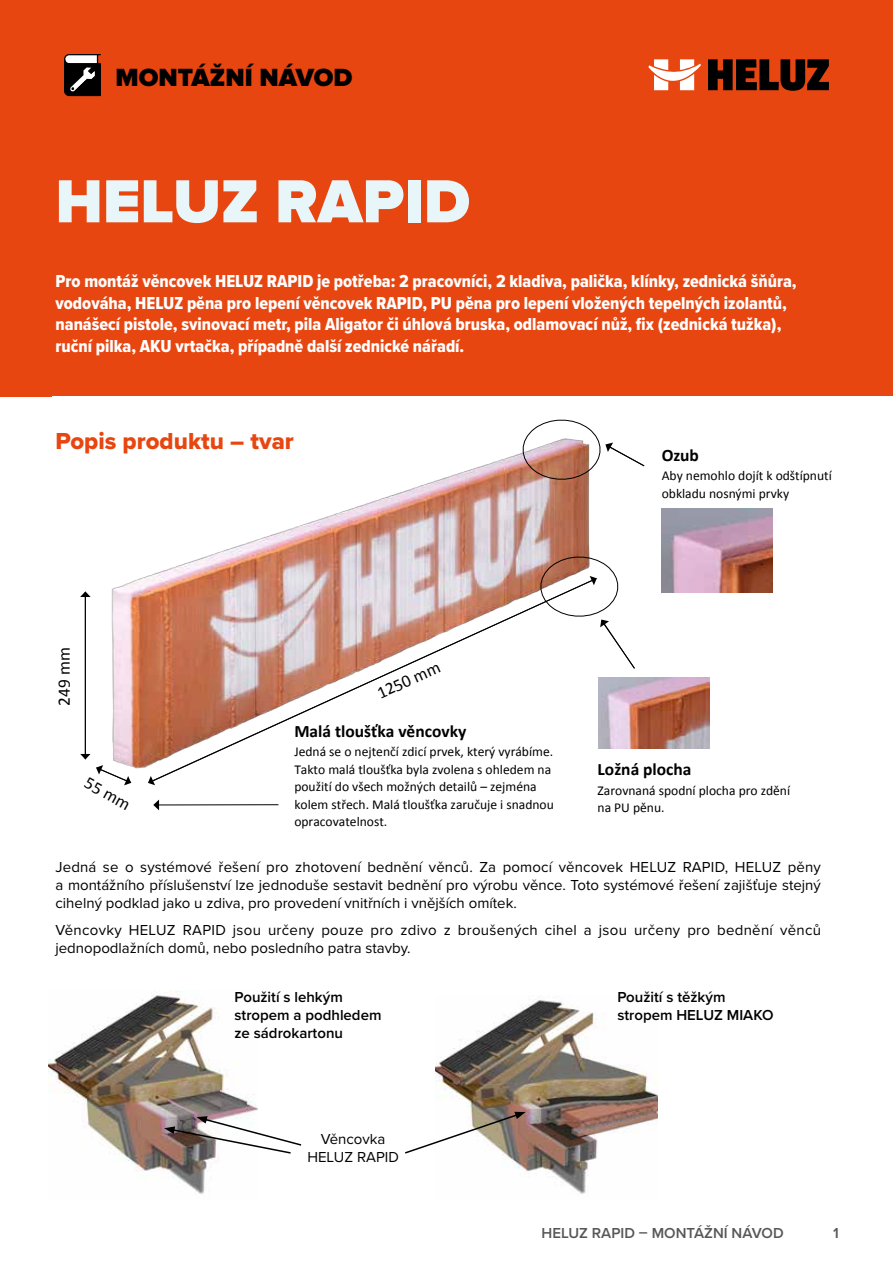
<style>
.page{position:relative;width:893px;height:1263px;background:#fff}
.page>*{position:absolute;margin:0;border:0;box-sizing:border-box;transform-origin:0 0}
.t1{font:900 63px "Proxima Nova";color:#e8f5f9}
.t2{font:900 25.8px "Proxima Nova";color:#000}
.t3{font:24px "Proxima Nova Extrabld";color:#e84610}
.t4{font:18px/21.6px "Proxima Nova Cond Extrabld";color:#fff}
.t5{font:700 17.4px "Calibri";color:#000}
.t6{font:17.4px "Calibri";color:#000}
.t7{font:700 17.4px "Calibri";color:#000}
.t8{font:15px/18px "Proxima Nova";color:#000;text-align:justify}
.t9{font:15px/18px "Proxima Nova";letter-spacing:.02em;color:#000}
.t10{font:600 15px/18px "Proxima Nova";color:#000}
.t11{font:600 15px "Proxima Nova";color:#575756}
.t12{font:13.5px/17.4px "Calibri";color:#000}
</style>
<div class="page">
<div style="left:0;top:0;width:893px;height:396px;background:#e84610"></div>
<svg style="left:64px;top:54px;width:37px;height:43px;background:#4b4442"></svg>
<svg style="left:648px;top:59px;width:53px;height:31px"></svg>
<svg style="left:708px;top:59px;width:121px;height:32px"></svg>
<img style="left:111px;top:454px;width:497px;height:315px">
<img style="left:662px;top:509px;width:111px;height:84px">
<img style="left:598px;top:678px;width:111px;height:71px">
<hr style="left:85px;top:596px;width:1px;height:159px;background:#000">
<svg style="left:80px;top:591px;width:11px;height:6px"></svg>
<svg style="left:80px;top:754px;width:51px;height:31px"></svg>
<svg style="left:151px;top:579px;width:442px;height:202px"></svg>
<svg style="left:148px;top:776px;width:7px;height:9px"></svg>
<hr style="left:158px;top:804px;width:120px;height:1px;background:#000">
<svg style="left:153px;top:799px;width:6px;height:11px"></svg>
<svg style="left:518px;top:419px;width:127px;height:64px"></svg>
<svg style="left:536px;top:553px;width:99px;height:116px"></svg>
<img style="left:49px;top:990px;width:209px;height:204px">
<img style="left:435px;top:996px;width:223px;height:198px">
<svg style="left:405px;top:1112px;width:121px;height:43px"></svg>
<svg style="left:164px;top:1116px;width:138px;height:39px"></svg>
<h2 class="t2" style="left:115px;top:63px;width:239px">MONTÁŽNÍ NÁVOD</h2>
<h1 class="t1" style="left:56px;top:165px;width:416px">HELUZ RAPID</h1>
<p class="t4" style="left:56px;top:270px;width:743px">Pro montáž věncovek HELUZ RAPID je potřeba: 2 pracovníci, 2 kladiva, palička, klínky, zednická šňůra, vodováha, HELUZ pěna pro lepení věncovek RAPID, PU pěna pro lepení vložených tepelných izolantů, nanášecí pistole, svinovací metr, pila Aligator či úhlová bruska, odlamovací nůž, fix (zednická tužka), ruční pilka, AKU vrtačka, případně další zednické nářadí.</p>
<h3 class="t3" style="left:56px;top:423px;width:240px">Popis produktu – tvar</h3>
<p class="t7" style="left:662px;top:443px;width:39px">Ozub</p>
<p class="t12" style="left:662px;top:467px;width:172px">Aby nemohlo dojít k odštípnutí obkladu nosnými prvky</p>
<p class="t6" style="left:52px;top:706px;width:60px;rotate:-90deg">249 mm</p>
<p class="t6" style="left:92px;top:771px;width:51px;rotate:29deg">55 mm</p>
<p class="t6" style="left:373px;top:682px;width:69px;rotate:-24deg">1250 mm</p>
<p class="t5" style="left:294px;top:719px;width:173px">Malá tloušťka věncovky</p>
<p class="t12" style="left:294px;top:743px;width:261px">Jedná se o nejtenčí zdicí prvek, který vyrábíme.<br>Takto malá tloušťka byla zvolena s ohledem na použití do všech možných detailů – zejména kolem střech. Malá tloušťka zaručuje i snadnou opracovatelnost.</p>
<p class="t7" style="left:598px;top:757px;width:95px">Ložná plocha</p>
<p class="t12" style="left:598px;top:781px;width:194px">Zarovnaná spodní plocha pro zdění na PU pěnu.</p>
<p class="t8" style="left:56px;top:857px;width:767px">Jedná se o systémové řešení pro zhotovení bednění věnců. Za pomocí věncovek HELUZ RAPID, HELUZ pěny a montážního příslušenství lze jednoduše sestavit bednění pro výrobu věnce. Toto systémové řešení zajišťuje stejný cihelný podklad jako u zdiva, pro provedení vnitřních i vnějších omítek.</p>
<p class="t9" style="left:56px;top:920px;width:767px">Věncovky HELUZ RAPID jsou určeny pouze pro zdivo z broušených cihel a jsou určeny pro bednění věnců jednopodlažních domů, nebo posledního patra stavby.</p>
<p class="t10" style="left:234px;top:987px;width:149px">Použití s lehkým stropem a podhledem ze sádrokartonu</p>
<p class="t10" style="left:617px;top:987px;width:158px">Použití s těžkým stropem HELUZ MIAKO</p>
<p class="t8" style="left:307px;top:1129px;width:93px;text-align:center">Věncovka<br>HELUZ RAPID</p>
<p class="t11" style="left:541px;top:1222px;width:244px">HELUZ RAPID – MONTÁŽNÍ NÁVOD</p>
<p class="t11" style="left:833px;top:1222px;width:7px">1</p>
</div>
